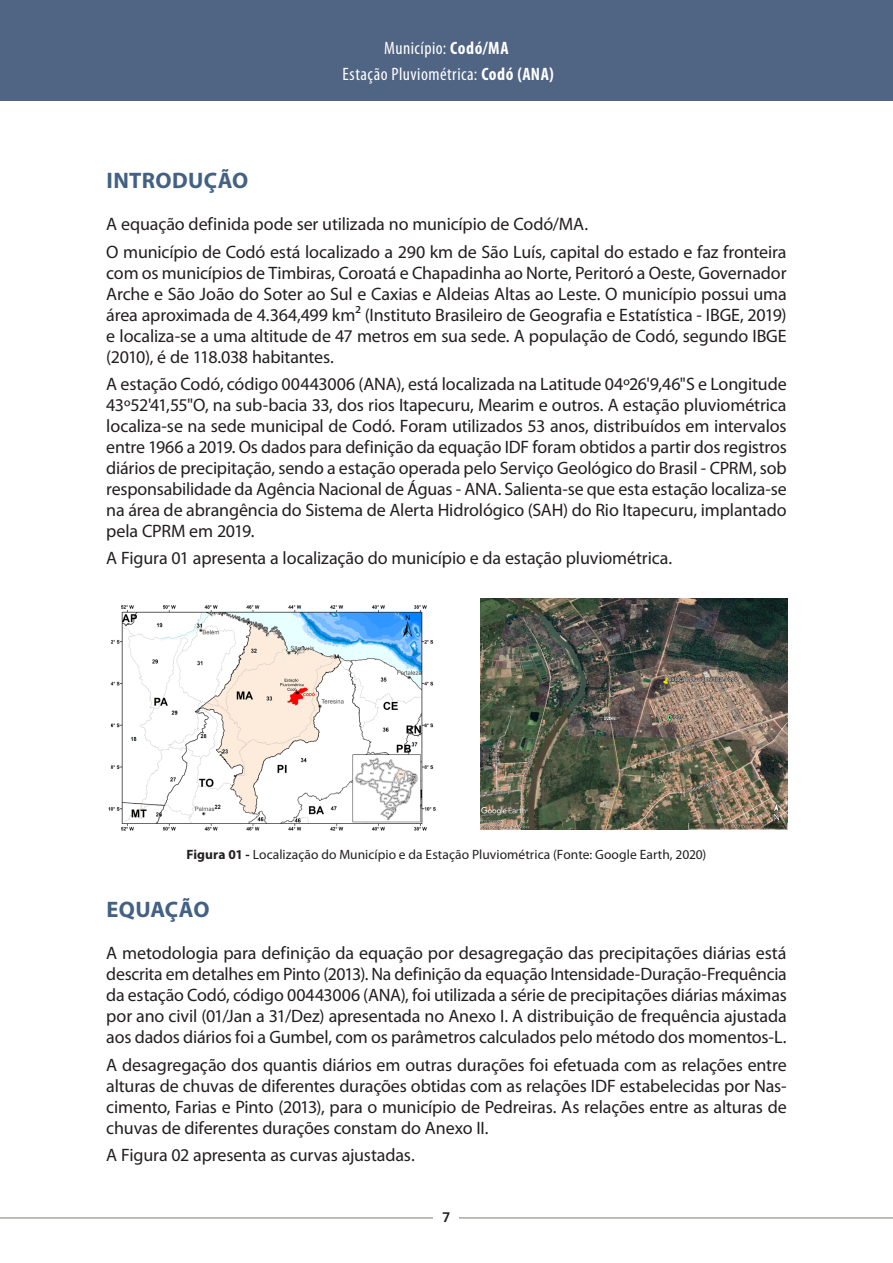
<style>
.page{position:relative;width:893px;height:1263px;background:#fff}
.page>*{position:absolute;margin:0;border:0;box-sizing:border-box;transform-origin:0 0}
.t1{font:700 22.5px "Myriad Pro";letter-spacing:.015em;color:#426183}
.CORPO_TEXTO{font:18px/21px "Myriad Pro";letter-spacing:-.01em;color:#231f20;text-align:justify}
.t2{font:condensed 18px "Myriad Pro";letter-spacing:.025em;color:#fff}
.t3{font:13.5px "Myriad Pro";letter-spacing:.005em;color:#231f20}
.t4{font:700 13.5px "Roboto";color:#231f20}
.s1{font-weight:700}
</style>
<div class="page">
<div style="left:0;top:0;width:893px;height:100px;background:#506483"></div>
<hr style="left:0;top:1217px;width:893px;height:1px;background:#7d7c73">
<div style="left:433px;top:1205px;width:26px;height:23px;background:#fff"></div>
<img style="left:109px;top:605px;width:326px;height:226px">
<img style="left:480px;top:599px;width:307px;height:230px">
<p class="t2" style="left:384px;top:37px;width:126px">Município: <span class="s1">Codó/MA</span></p>
<p class="t2" style="left:343px;top:63px;width:213px">Estação Pluviométrica: <span class="s1">Codó (ANA)</span></p>
<p class="t1" style="left:107px;top:166px;width:143px">INTRODUÇÃO</p>
<p class="CORPO_TEXTO" style="left:106px;top:213px;width:483px">A equação definida pode ser utilizada no município de Codó/MA.</p>
<p class="CORPO_TEXTO" style="left:106px;top:241px;width:682px">O município de Codó está localizado a 290 km de São Luís, capital do estado e faz fronteira com os municípios de Timbiras, Coroatá e Chapadinha ao Norte, Peritoró a Oeste, Governador Arche e São João do Soter ao Sul e Caxias e Aldeias Altas ao Leste. O município possui uma área aproximada de 4.364,499 km² (Instituto Brasileiro de Geografia e Estatística - IBGE, 2019) e localiza-se a uma altitude de 47 metros em sua sede. A população de Codó, segundo IBGE (2010), é de 118.038 habitantes.</p>
<p class="CORPO_TEXTO" style="left:106px;top:373px;width:682px">A estação Codó, código 00443006 (ANA), está localizada na Latitude 04º26'9,46"S e Longitude 43º52'41,55"O, na sub-bacia 33, dos rios Itapecuru, Mearim e outros. A estação pluviométrica localiza-se na sede municipal de Codó. Foram utilizados 53 anos, distribuídos em intervalos entre 1966 a 2019. Os dados para definição da equação IDF foram obtidos a partir dos registros diários de precipitação, sendo a estação operada pelo Serviço Geológico do Brasil - CPRM, sob responsabilidade da Agência Nacional de Águas - ANA. Salienta-se que esta estação localiza-se na área de abrangência do Sistema de Alerta Hidrológico (SAH) do Rio Itapecuru, implantado pela CPRM em 2019.</p>
<p class="CORPO_TEXTO" style="left:106px;top:548px;width:567px">A Figura 01 apresenta a localização do município e da estação pluviométrica.</p>
<p class="t3" style="left:186px;top:846px;width:521px"><span class="s1">Figura 01 -</span> Localização do Município e da Estação Pluviométrica (Fonte: Google Earth, 2020)</p>
<p class="t1" style="left:107px;top:895px;width:105px">EQUAÇÃO</p>
<p class="CORPO_TEXTO" style="left:106px;top:942px;width:682px">A metodologia para definição da equação por desagregação das precipitações diárias está descrita em detalhes em Pinto (2013). Na definição da equação Intensidade-Duração-Frequência da estação Codó, código 00443006 (ANA), foi utilizada a série de precipitações diárias máximas por ano civil (01/Jan a 31/Dez) apresentada no Anexo I. A distribuição de frequência ajustada aos dados diários foi a Gumbel, com os parâmetros calculados pelo método dos momentos-L.</p>
<p class="CORPO_TEXTO" style="left:106px;top:1054px;width:682px">A desagregação dos quantis diários em outras durações foi efetuada com as relações entre alturas de chuvas de diferentes durações obtidas com as relações IDF estabelecidas por Nas&shy;cimento, Farias e Pinto (2013), para o município de Pedreiras. As relações entre as alturas de chuvas de diferentes durações constam do Anexo II.</p>
<p class="CORPO_TEXTO" style="left:106px;top:1144px;width:310px">A Figura 02 apresenta as curvas ajustadas.</p>
<p class="t4" style="left:443px;top:1208px;width:9px">7</p>
</div>
